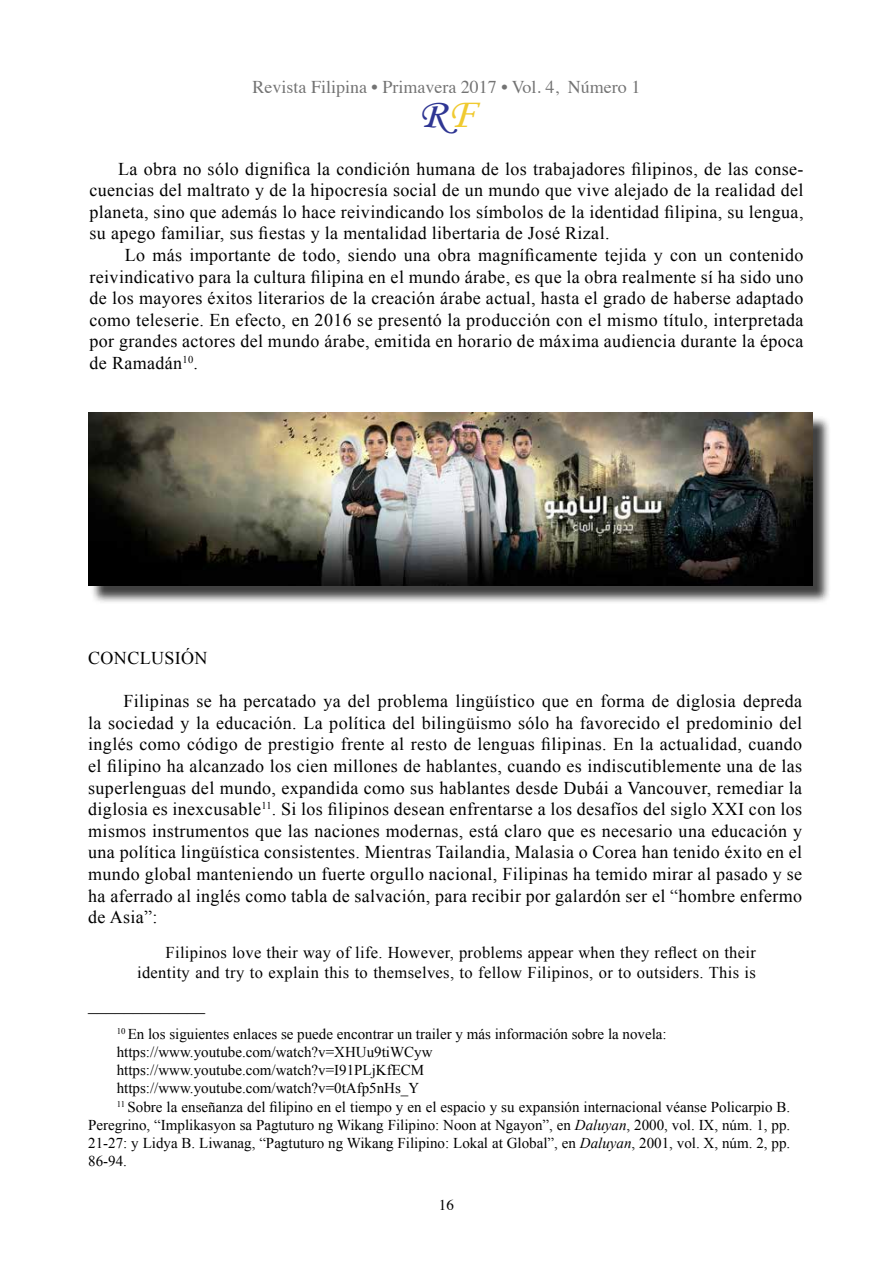
<style>
.page{position:relative;width:893px;height:1263px;background:#fff}
.page>*{position:absolute;margin:0;border:0;box-sizing:border-box;transform-origin:0 0}
.t1{font:42px "Monotype Corsiva";color:#2f3693;scale:1.15 1}
.t2{font:18px/21.6px "Times New Roman";letter-spacing:.02em;color:#000;text-align:justify}
.t3{font:18px "Times";color:#000}
.t4{font:16.5px/19.8px "Times New Roman";letter-spacing:.02em;color:#000;text-align:right}
.t5{font:15px/18px "Times New Roman";color:#000}
.t6{font:15px "Times";color:#000}
.s1{color:#f0ca30}
.s2{font-style:italic}
</style>
<div class="page">
<div style="left:91px;top:415px;width:740px;height:189px;background:#000;opacity:.75"></div>
<img style="left:88px;top:412px;width:724px;height:174px">
<p class="t3" style="left:252px;top:70px;width:389px">Revista Filipina • Primavera 2017 • Vol. 4, Número 1</p>
<h1 class="t1" style="left:418px;top:88px;width:51px">R<span class="s1">F</span></h1>
<p class="t2" style="left:90px;top:157px;width:715px;text-indent:28px">La obra no sólo dignifica la condición humana de los trabajadores filipinos, de las conse&shy;cuencias del maltrato y de la hipocresía social de un mundo que vive alejado de la realidad del planeta, sino que además lo hace reivindicando los símbolos de la identidad filipina, su lengua, su apego familiar, sus fiestas y la mentalidad libertaria de José Rizal.</p>
<p class="t2" style="left:90px;top:244px;width:715px;text-indent:35px">Lo más importante de todo, siendo una obra magníficamente tejida y con un contenido reivindicativo para la cultura filipina en el mundo árabe, es que la obra realmente sí ha sido uno de los mayores éxitos literarios de la creación árabe actual, hasta el grado de haberse adaptado como teleserie. En efecto, en 2016 se presentó la producción con el mismo título, interpretada por grandes actores del mundo árabe, emitida en horario de máxima audiencia durante la época de Ramadán<sup>10</sup>.</p>
<p class="t2" style="left:88px;top:647px;width:121px">CONCLUSIÓN</p>
<p class="t2" style="left:88px;top:690px;width:715px;text-indent:35px">Filipinas se ha percatado ya del problema lingüístico que en forma de diglosia depreda la sociedad y la educación. La política del bilingüismo sólo ha favorecido el predominio del inglés como código de prestigio frente al resto de lenguas filipinas. En la actualidad, cuando el filipino ha alcanzado los cien millones de hablantes, cuando es indiscutiblemente una de las superlenguas del mundo, expandida como sus hablantes desde Dubái a Vancouver, remediar la diglosia es inexcusable<sup>11</sup>. Si los filipinos desean enfrentarse a los desafíos del siglo XXI con los mismos instrumentos que las naciones modernas, está claro que es necesario una educación y una política lingüística consistentes. Mientras Tailandia, Malasia o Corea han tenido éxito en el mundo global manteniendo un fuerte orgullo nacional, Filipinas ha temido mirar al pasado y se ha aferrado al inglés como tabla de salvación, para recibir por galardón ser el “hombre enfermo de Asia”:</p>
<p class="t4" style="left:137px;top:942px;width:620px">Filipinos love their way of life. However, problems appear when they reflect on their identity and try to explain this to themselves, to fellow Filipinos, or to outsiders. This is</p>
<p class="t2" style="left:88px;top:1000px;width:118px">–––––––––––––</p>
<p class="t5" style="left:117px;top:1024px;width:551px"><sup>10</sup> En los siguientes enlaces se puede encontrar un trailer y más información sobre la novela: https://www.youtube.com/watch?v=XHUu9tiWCyw https://www.youtube.com/watch?v=I91PLjKfECM https://www.youtube.com/watch?v=0tAfp5nHs_Y</p>
<p class="t5" style="left:88px;top:1098px;width:704px;text-align:justify;text-indent:29px"><sup>11</sup> Sobre la enseñanza del filipino en el tiempo y en el espacio y su expansión internacional véanse Policarpio B.<br>Peregrino, “Implikasyon sa Pagtuturo ng Wikang Filipino: Noon at Ngayon”, en <span class="s2">Daluyan</span>, 2000, vol. IX, núm. 1, pp.<br>21-27: y Lidya B. Liwanag, “Pagtuturo ng Wikang Filipino: Lokal at Global”, en <span class="s2">Daluyan</span>, 2001, vol. X, núm. 2, pp.<br>86-94.</p>
<p class="t6" style="left:439px;top:1191px;width:16px">16</p>
</div>
